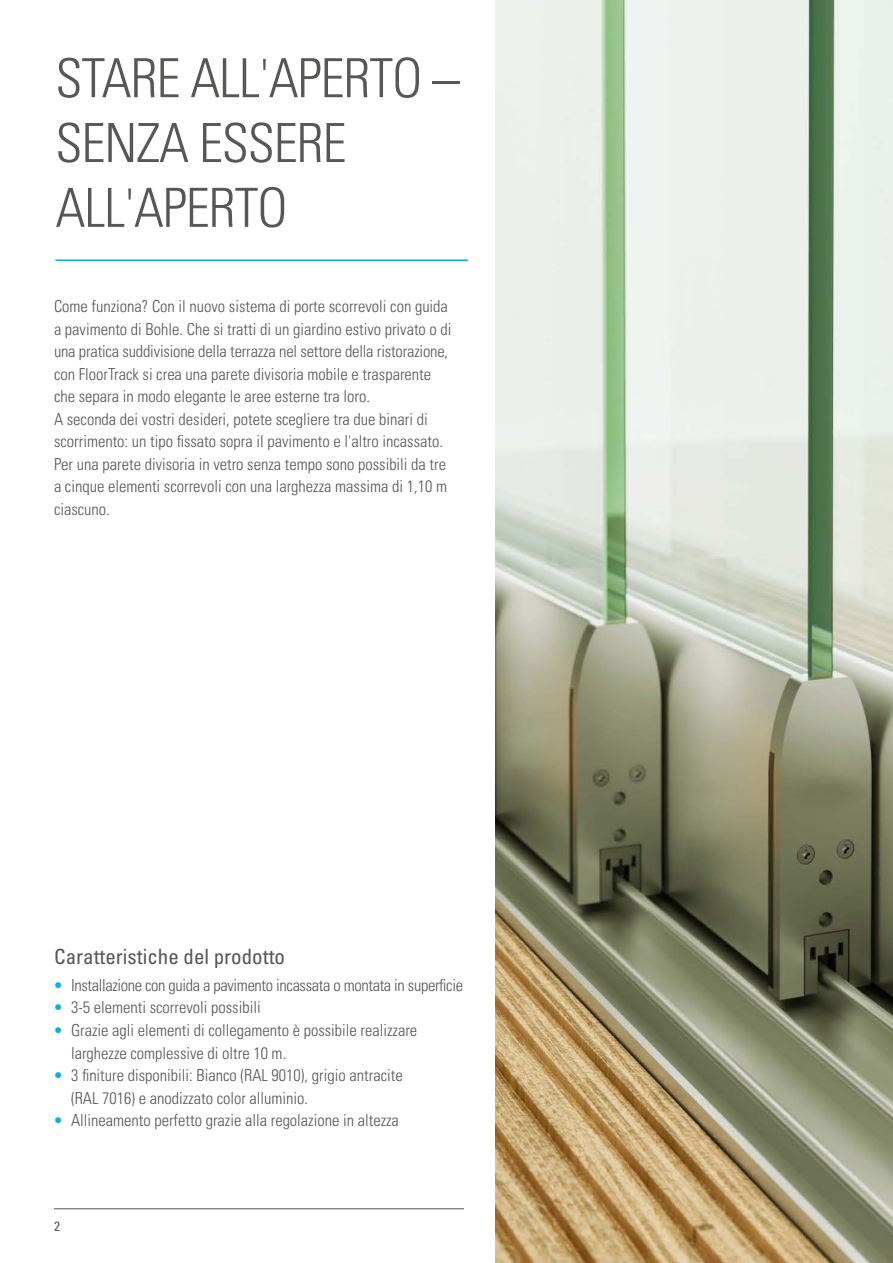
<style>
.page{position:relative;width:893px;height:1263px;background:#fff}
.page>*{position:absolute;margin:0;border:0;box-sizing:border-box;transform-origin:0 0}
.t1{font:54px/64.8px "Univers LTCYR 47 Light Cond";letter-spacing:-.02em;color:#575756}
.t2{font:condensed 21px "Univers LTCYR 57";color:#575756}
.t3{font:16.5px/22.5px "Univers LTCYR 47 Light Cond";color:#575756}
.t4{font:16.5px "Univers LTCYR 47 Light Cond";letter-spacing:-.02em;color:#575756}
.t5{font:condensed 13.5px "Univers LTCYR 57";color:#575756}
.s1{color:#00b1eb}
</style>
<div class="page">
<hr style="left:54px;top:1208px;width:785px;height:1px;background:#575756">
<div style="left:464px;top:1102px;width:32px;height:133px;background:#fff"></div>
<img style="left:496px;top:0;width:397px;height:1263px">
<hr style="left:55px;top:259px;width:413px;height:2px;background:#00b1eb">
<h1 class="t1" style="left:55px;top:43px;width:405px">STARE ALL'APERTO –<br>SENZA ESSERE<br>ALL'APERTO</h1>
<p class="t3" style="left:54px;top:294px;width:399px">Come funziona? Con il nuovo sistema di porte scorrevoli con guida a pavimento di Bohle. Che si tratti di un giardino estivo privato o di una pratica suddivisione della terrazza nel settore della ristorazione, con FloorTrack si crea una parete divisoria mobile e trasparente che separa in modo elegante le aree esterne tra loro.<br>A seconda dei vostri desideri, potete scegliere tra due binari di scorrimento: un tipo fissato sopra il pavimento e l'altro incassato.<br>Per una parete divisoria in vetro senza tempo sono possibili da tre a cinque elementi scorrevoli con una larghezza massima di 1,10 m ciascuno.</p>
<p class="t2" style="left:54px;top:943px;width:232px">Caratteristiche del prodotto</p>
<p class="t4" style="left:54px;top:974px;width:410px"><span class="s1">•</span> Installazione con guida a pavimento incassata o montata in superficie</p>
<p class="t3" style="left:54px;top:995px;width:208px"><span class="s1">•</span> 3-5 elementi scorrevoli possibili</p>
<p class="t3" style="left:71px;top:1018px;width:348px;text-indent:-17px"><span class="s1">•</span> Grazie agli elementi di collegamento è possibile realizzare larghezze complessive di oltre 10 m.</p>
<p class="t3" style="left:71px;top:1063px;width:333px;text-indent:-17px"><span class="s1">•</span> 3 finiture disponibili: Bianco (RAL 9010), grigio antracite (RAL 7016) e anodizzato color alluminio.</p>
<p class="t3" style="left:54px;top:1108px;width:346px"><span class="s1">•</span> Allineamento perfetto grazie alla regolazione in altezza</p>
<p class="t5" style="left:54px;top:1218px;width:7px">2</p>
</div>
